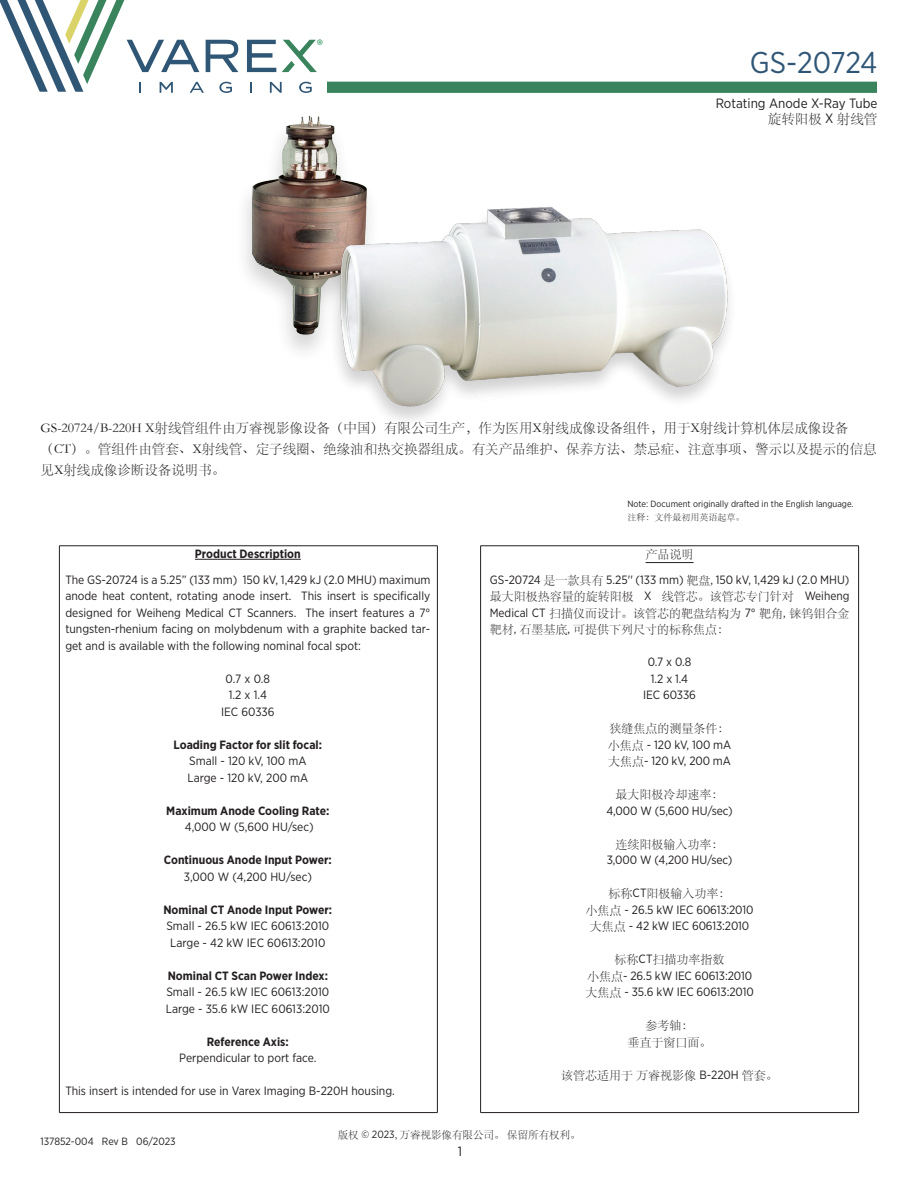
<style>
.page{position:relative;width:918px;height:1188px;background:#fff}
.page>*{position:absolute;margin:0;border:0;box-sizing:border-box;transform-origin:0 0}
.t1{font:30px "Gotham Narrow";letter-spacing:-.015em;color:#305676}
.t2{font:13.5px/21px "ST Song";color:#231f20}
.t3{font:13.5px "Gotham Narrow";color:#231f20}
.t4{font:12.3px "Neutraface Text Book Alt";color:#0a8348}
.t5{font:12px/16.5px "Gotham Narrow";color:#231f20;text-align:justify}
.t6{font:12px/16.5px "ST Song";color:#231f20;text-align:justify}
.t7{font:700 12px "Gotham Narrow";color:#231f20}
.t8{font:10.5px "ST Song";color:#231f20}
.t9{font:10.5px "Gotham Narrow";color:#231f20}
.t10{font:9px "Gotham Narrow";color:#231f20}
.t11{font:9px "ST Song";color:#231f20}
.s1{font-family:"Gotham Narrow"}
.s2{font-family:"ST Song"}
</style>
<div class="page">
<div style="left:327px;top:82px;width:550px;height:11px;background:#39835d"></div>
<svg style="left:0;top:0;width:317px;height:93px"></svg>
<img style="left:245px;top:115px;width:122px;height:228px">
<img style="left:324px;top:196px;width:406px;height:219px">
<hr style="left:59px;top:546px;width:379px;height:1px;background:#231f20">
<hr style="left:59px;top:546px;width:1px;height:566px;background:#231f20">
<hr style="left:437px;top:546px;width:1px;height:566px;background:#231f20">
<hr style="left:480px;top:546px;width:379px;height:1px;background:#231f20">
<hr style="left:480px;top:546px;width:1px;height:566px;background:#231f20">
<hr style="left:858px;top:546px;width:1px;height:566px;background:#231f20">
<hr style="left:59px;top:1112px;width:379px;height:1px;background:#231f20">
<hr style="left:480px;top:1112px;width:379px;height:1px;background:#231f20">
<hr style="left:195px;top:559px;width:106px;height:1px;background:#231f20">
<hr style="left:646px;top:562px;width:48px;height:1px;background:#231f20">
<p class="t4" style="left:317px;top:36px;width:8px">®</p>
<h1 class="t1" style="left:750px;top:44px;width:129px">GS-20724</h1>
<p class="t3" style="left:716px;top:95px;width:163px">Rotating Anode X-Ray Tube</p>
<p class="t2" style="left:768px;top:108px;width:111px">旋转阳极 <span class="s1">X</span> 射线管</p>
<p class="t2" style="left:40px;top:417px;width:838px">GS-20724/B-220H X射线管组件由万睿视影像设备（中国）有限公司生产，作为医用X射线成像设备组件，用于X射线计算机体层成像设备（CT）。管组件由管套、X射线管、定子线圈、绝缘油和热交换器组成。有关产品维护、保养方法、禁忌症、注意事项、警示以及提示的信息见X射线成像诊断设备说明书。</p>
<p class="t7" style="left:195px;top:546px;width:107px">Product Description</p>
<p class="t5" style="left:65px;top:571px;width:367px">The GS-20724 is a 5.25” (133 mm) 150 kV, 1,429 kJ (2.0 MHU) maximum anode heat content, rotating anode insert. This insert is specifically designed for Weiheng Medical CT Scanners. The insert features a 7° tungsten-rhenium facing on molybdenum with a graphite backed tar&shy;get and is available with the following nominal focal spot:</p>
<p class="t5" style="left:226px;top:670px;width:46px">0.7 x 0.8</p>
<p class="t5" style="left:229px;top:686px;width:40px">1.2 x 1.4</p>
<p class="t5" style="left:221px;top:703px;width:55px">IEC 60336</p>
<p class="t7" style="left:174px;top:737px;width:150px">Loading Factor for slit focal:</p>
<p class="t5" style="left:189px;top:752px;width:119px">Small - 120 kV, 100 mA</p>
<p class="t5" style="left:187px;top:769px;width:122px">Large - 120 kV, 200 mA</p>
<p class="t7" style="left:166px;top:803px;width:165px">Maximum Anode Cooling Rate:</p>
<p class="t5" style="left:185px;top:818px;width:130px">4,000 W (5,600 HU/sec)</p>
<p class="t7" style="left:164px;top:852px;width:169px">Continuous Anode Input Power:</p>
<p class="t5" style="left:184px;top:868px;width:130px">3,000 W (4,200 HU/sec)</p>
<p class="t7" style="left:163px;top:902px;width:170px">Nominal CT Anode Input Power:</p>
<p class="t5" style="left:166px;top:917px;width:164px">Small - 26.5 kW IEC 60613:2010</p>
<p class="t5" style="left:170px;top:934px;width:157px">Large - 42 kW IEC 60613:2010</p>
<p class="t7" style="left:168px;top:968px;width:162px">Nominal CT Scan Power Index:</p>
<p class="t5" style="left:166px;top:983px;width:164px">Small - 26.5 kW IEC 60613:2010</p>
<p class="t5" style="left:166px;top:1000px;width:165px">Large - 35.6 kW IEC 60613:2010</p>
<p class="t7" style="left:207px;top:1034px;width:84px">Reference Axis:</p>
<p class="t5" style="left:179px;top:1049px;width:139px">Perpendicular to port face.</p>
<p class="t5" style="left:65px;top:1082px;width:331px">This insert is intended for use in Varex Imaging B-220H housing.</p>
<p class="t10" style="left:627px;top:498px;width:228px">Note: Document originally drafted in the English language.</p>
<p class="t11" style="left:627px;top:512px;width:118px">注释：文件最初用英语起草。</p>
<p class="t6" style="left:646px;top:546px;width:49px">产品说明</p>
<p class="t6" style="left:490px;top:571px;width:361px"><span class="s1">GS-20724</span> 是一款具有 <span class="s1">5.25'' (133 mm)</span> 靶盘<span class="s1">, 150 kV, 1,429 kJ (2.0 MHU)</span>最大阳极热容量的旋转阳极 <span class="s1">X</span> 线管芯。该管芯专门针对 <span class="s1">Weiheng Medical CT</span> 扫描仪而设计。该管芯的靶盘结构为 <span class="s1">7°</span> 靶角<span class="s1">,</span> 铼钨钼合金靶材<span class="s1">,</span> 石墨基底<span class="s1">,</span> 可提供下列尺寸的标称焦点：</p>
<p class="t5" style="left:648px;top:653px;width:45px">0.7 x 0.8</p>
<p class="t5" style="left:651px;top:670px;width:39px">1.2 x 1.4</p>
<p class="t5" style="left:643px;top:686px;width:54px">IEC 60336</p>
<p class="t6" style="left:610px;top:720px;width:121px">狭缝焦点的测量条件：</p>
<p class="t5" style="left:608px;top:736px;width:125px"><span class="s2">小焦点</span> - 120 kV, 100 mA</p>
<p class="t5" style="left:608px;top:752px;width:124px"><span class="s2">大焦点</span>- 120 kV, 200 mA</p>
<p class="t6" style="left:616px;top:786px;width:109px">最大阳极冷却速率：</p>
<p class="t5" style="left:606px;top:802px;width:128px">4,000 W (5,600 HU/sec)</p>
<p class="t6" style="left:616px;top:835px;width:109px">连续阳极输入功率：</p>
<p class="t5" style="left:607px;top:851px;width:127px">3,000 W (4,200 HU/sec)</p>
<p class="t6" style="left:609px;top:885px;width:123px">标称<span class="s1">CT</span>阳极输入功率：</p>
<p class="t5" style="left:586px;top:901px;width:169px"><span class="s2">小焦点</span> - 26.5 kW IEC 60613:2010</p>
<p class="t5" style="left:590px;top:917px;width:161px"><span class="s2">大焦点</span> - 42 kW IEC 60613:2010</p>
<p class="t6" style="left:615px;top:951px;width:111px">标称<span class="s1">CT</span>扫描功率指数</p>
<p class="t5" style="left:587px;top:967px;width:166px"><span class="s2">小焦点</span>- 26.5 kW IEC 60613:2010</p>
<p class="t5" style="left:585px;top:983px;width:170px"><span class="s2">大焦点</span> - 35.6 kW IEC 60613:2010</p>
<p class="t6" style="left:646px;top:1017px;width:49px">参考轴：</p>
<p class="t6" style="left:628px;top:1033px;width:85px">垂直于窗口面。</p>
<p class="t6" style="left:561px;top:1066px;width:218px">该管芯适用于 万睿视影像 <span class="s1">B-220H</span> 管套。</p>
<p class="t9" style="left:40px;top:1135px;width:137px">137852-004 Rev B 06/2023</p>
<p class="t8" style="left:338px;top:1127px;width:244px">版权 <span class="s1">© 2023</span>, 万睿视影像有限公司。 保留所有权利。</p>
<p class="t3" style="left:458px;top:1142px;width:6px">1</p>
</div>
